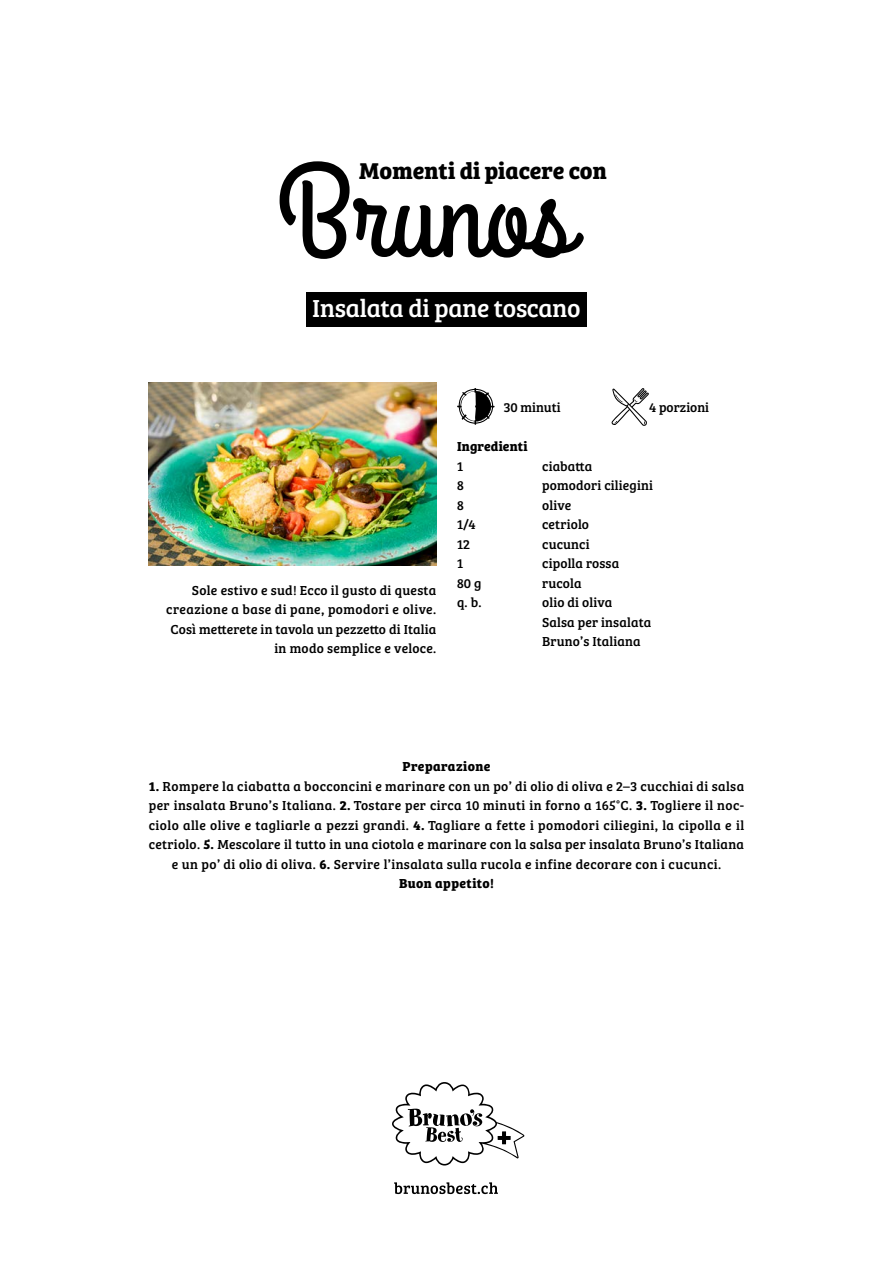
<style>
.page{position:relative;width:893px;height:1263px;background:#fff}
.page>*{position:absolute;margin:0;border:0;box-sizing:border-box;transform-origin:0 0}
.t1{font:25.5px "Bree Serif";letter-spacing:-.01em;color:#fff}
.t2{font:700 23.7px "Bree Serif";color:#000}
.t3{font:13.5px/19.5px "Bree Serif";letter-spacing:.02em;color:#000;text-align:center}
.t4{font:700 13.5px "Bree Serif";letter-spacing:.03em;color:#000}
.t5{font:13.5px "Bree Serif";color:#000}
.t6{font:700 13.5px "Bree Serif";letter-spacing:.01em;color:#000}
.s1{font-weight:700}
</style>
<div class="page">
<svg style="left:392px;top:1082px;width:132px;height:83px"></svg>
<svg style="left:394px;top:1182px;width:104px;height:12px"></svg>
<svg style="left:280px;top:161px;width:304px;height:98px"></svg>
<div style="left:306px;top:292px;width:281px;height:34px;background:#000"></div>
<svg style="left:611px;top:388px;width:38px;height:38px"></svg>
<img style="left:148px;top:383px;width:288px;height:183px">
<svg style="left:457px;top:388px;width:38px;height:37px"></svg>
<p class="t2" style="left:359px;top:152px;width:249px">Momenti di piacere con</p>
<p class="t1" style="left:312px;top:289px;width:270px">Insalata di pane toscano</p>
<p class="t3" style="left:166px;top:580px;width:272px;text-align:right">Sole estivo e sud! Ecco il gusto di questa creazione a base di pane, pomodori e olive.<br>Così metterete in tavola un pezzetto di Italia in modo semplice e veloce.</p>
<p class="t5" style="left:504px;top:398px;width:59px">30 minuti</p>
<p class="t5" style="left:649px;top:398px;width:61px">4 porzioni</p>
<p class="t6" style="left:457px;top:436px;width:72px">Ingredienti</p>
<p class="t3" style="left:457px;top:456px;width:7px">1</p>
<p class="t3" style="left:542px;top:456px;width:52px">ciabatta</p>
<p class="t3" style="left:457px;top:475px;width:8px">8</p>
<p class="t3" style="left:542px;top:475px;width:112px">pomodori ciliegini</p>
<p class="t3" style="left:457px;top:495px;width:8px">8</p>
<p class="t3" style="left:542px;top:495px;width:31px">olive</p>
<p class="t3" style="left:457px;top:514px;width:20px">1/4</p>
<p class="t3" style="left:542px;top:514px;width:48px">cetriolo</p>
<p class="t3" style="left:457px;top:534px;width:14px">12</p>
<p class="t3" style="left:542px;top:534px;width:49px">cucunci</p>
<p class="t3" style="left:457px;top:553px;width:7px">1</p>
<p class="t3" style="left:542px;top:553px;width:79px">cipolla rossa</p>
<p class="t3" style="left:457px;top:573px;width:26px">80 g</p>
<p class="t3" style="left:542px;top:573px;width:41px">rucola</p>
<p class="t3" style="left:457px;top:592px;width:26px">q. b.</p>
<p class="t3" style="left:542px;top:592px;width:72px">olio di oliva</p>
<p class="t3" style="left:542px;top:612px;width:111px">Salsa per insalata</p>
<p class="t3" style="left:542px;top:631px;width:100px">Bruno’s Italiana</p>
<p class="t4" style="left:402px;top:756px;width:90px">Preparazione</p>
<p class="t3" style="left:149px;top:776px;width:597px"><span class="s1">1.</span> Rompere la ciabatta a bocconcini e marinare con un po’ di olio di oliva e 2–3 cucchiai di salsa per insalata Bruno’s Italiana. <span class="s1">2.</span> Tostare per circa 10 minuti in forno a 165°C. <span class="s1">3.</span> Togliere il noc&shy;ciolo alle olive e tagliarle a pezzi grandi. <span class="s1">4.</span> Tagliare a fette i pomodori ciliegini, la cipolla e il cetriolo. <span class="s1">5.</span> Mescolare il tutto in una ciotola e marinare con la salsa per insalata Bruno’s Italiana e un po’ di olio di oliva. <span class="s1">6.</span> Servire l’insalata sulla rucola e infine decorare con i cucunci.</p>
<p class="t4" style="left:399px;top:873px;width:96px">Buon appetito!</p>
</div>
